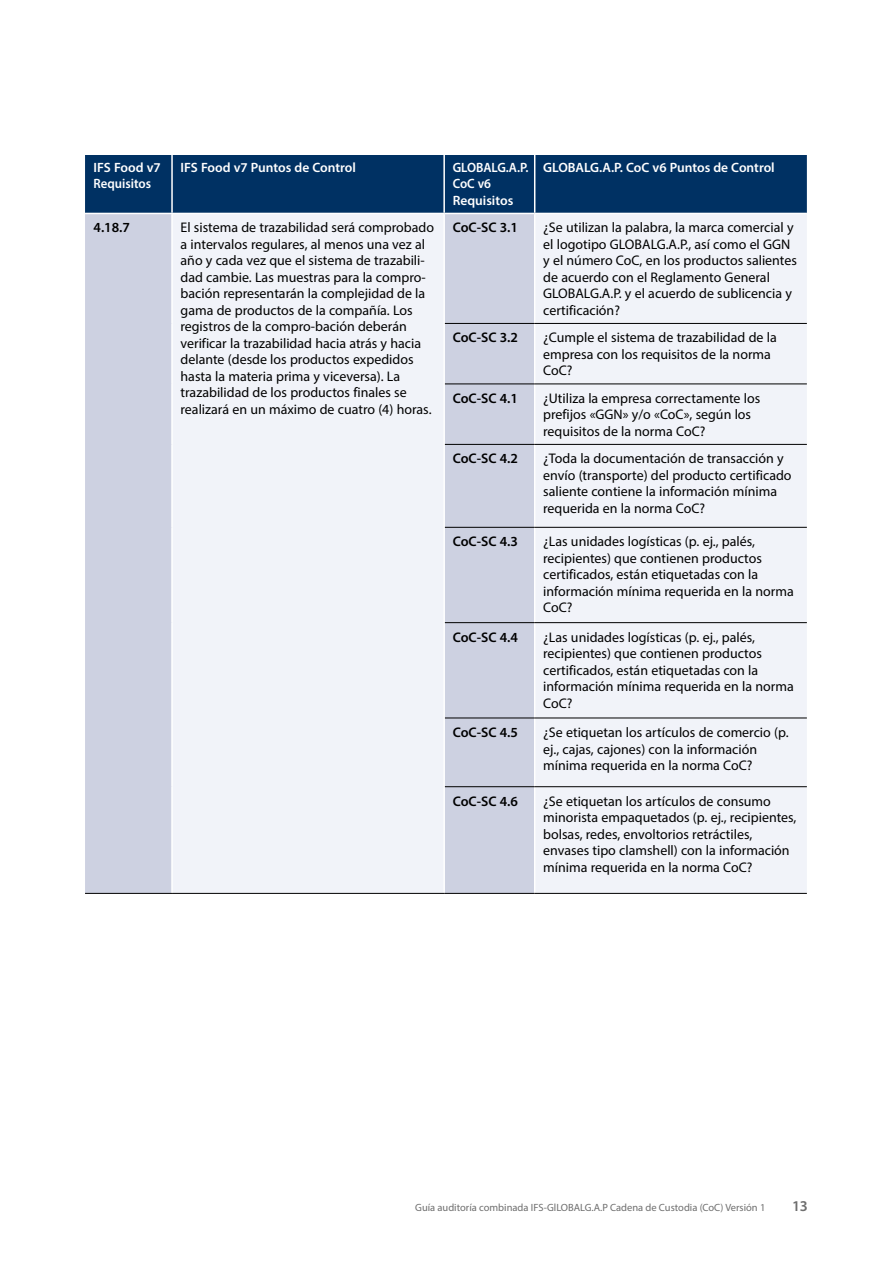
<style>
.page{position:relative;width:893px;height:1263px;background:#fff}
.page>*{position:absolute;margin:0;border:0;box-sizing:border-box;transform-origin:0 0}
.t1{font:600 15px "Myriad Pro";color:#6e6e6e}
.t2{font:13.95px/16.5px "Myriad Pro";color:#000}
.t3{font:600 13.95px "Myriad Pro";color:#000}
.t4{font:600 13.5px/16.5px "Myriad Pro";color:#fff}
.t5{font:600 13.5px/16.5px "Myriad Pro";color:#fff;scale:.95 1}
.t6{font:10.5px "Myriad Pro";color:#6e6e6e}
</style>
<div class="page">
<div style="left:85px;top:155px;width:722px;height:58px;background:#003163"></div>
<div style="left:85px;top:214px;width:86px;height:679px;background:#cdd1e1"></div>
<svg style="left:173px;top:214px;width:634px;height:679px;fill:#f1f3f9"></svg>
<hr style="left:443px;top:214px;width:2px;height:109px;background:#fff">
<hr style="left:534px;top:214px;width:1px;height:109px;background:#fff">
<hr style="left:443px;top:323px;width:2px;height:61px;background:#fff">
<hr style="left:534px;top:324px;width:1px;height:60px;background:#fff">
<hr style="left:443px;top:384px;width:2px;height:60px;background:#fff">
<hr style="left:534px;top:384px;width:1px;height:60px;background:#fff">
<hr style="left:443px;top:444px;width:2px;height:83px;background:#fff">
<hr style="left:534px;top:445px;width:1px;height:82px;background:#fff">
<hr style="left:443px;top:527px;width:2px;height:96px;background:#fff">
<hr style="left:534px;top:527px;width:1px;height:95px;background:#fff">
<hr style="left:443px;top:623px;width:2px;height:95px;background:#fff">
<hr style="left:534px;top:623px;width:1px;height:95px;background:#fff">
<hr style="left:443px;top:718px;width:2px;height:69px;background:#fff">
<hr style="left:534px;top:718px;width:1px;height:68px;background:#fff">
<hr style="left:443px;top:787px;width:2px;height:106px;background:#fff">
<hr style="left:534px;top:787px;width:1px;height:106px;background:#fff">
<hr style="left:445px;top:323px;width:90px;height:1px;background:#000">
<hr style="left:535px;top:323px;width:272px;height:1px;background:#000">
<hr style="left:445px;top:384px;width:90px;height:1px;background:#000">
<hr style="left:535px;top:384px;width:272px;height:1px;background:#000">
<hr style="left:445px;top:444px;width:90px;height:1px;background:#000">
<hr style="left:535px;top:444px;width:272px;height:1px;background:#000">
<hr style="left:445px;top:527px;width:90px;height:1px;background:#000">
<hr style="left:535px;top:527px;width:272px;height:1px;background:#000">
<hr style="left:445px;top:622px;width:90px;height:1px;background:#000">
<hr style="left:535px;top:622px;width:272px;height:1px;background:#000">
<hr style="left:445px;top:718px;width:90px;height:1px;background:#000">
<hr style="left:535px;top:718px;width:272px;height:1px;background:#000">
<hr style="left:445px;top:786px;width:90px;height:1px;background:#000">
<hr style="left:535px;top:786px;width:272px;height:1px;background:#000">
<hr style="left:171px;top:154px;width:2px;height:59px;background:#fff">
<hr style="left:443px;top:154px;width:2px;height:59px;background:#fff">
<hr style="left:534px;top:154px;width:1px;height:59px;background:#fff">
<hr style="left:85px;top:893px;width:87px;height:1px;background:#000">
<hr style="left:172px;top:893px;width:272px;height:1px;background:#000">
<hr style="left:444px;top:893px;width:91px;height:1px;background:#000">
<hr style="left:535px;top:893px;width:272px;height:1px;background:#000">
<p class="t4" style="left:94px;top:159px;width:69px">IFS Food v7<br>Requisitos</p>
<p class="t4" style="left:181px;top:159px;width:177px">IFS Food v7 Puntos de Control</p>
<p class="t5" style="left:453px;top:159px;width:81px">GLOBALG.A.P.<br>CoC v6<br>Requisitos</p>
<p class="t4" style="left:543px;top:159px;width:233px">GLOBALG.A.P. CoC v6 Puntos de Control</p>
<p class="t3" style="left:94px;top:219px;width:38px">4.18.7</p>
<p class="t2" style="left:181px;top:219px;width:255px">El sistema de trazabilidad será comprobado a intervalos regulares, al menos una vez al año y cada vez que el sistema de trazabili&shy;dad cambie. Las muestras para la compro&shy;bación representarán la complejidad de la gama de productos de la compañía. Los registros de la compro-bación deberán verificar la trazabilidad hacia atrás y hacia delante (desde los productos expedidos hasta la materia prima y viceversa). La trazabilidad de los productos finales se realizará en un máximo de cuatro (4) horas.</p>
<p class="t3" style="left:453px;top:219px;width:67px">CoC-SC 3.1</p>
<p class="t2" style="left:543px;top:219px;width:255px">¿Se utilizan la palabra, la marca comercial y el logotipo GLOBALG.A.P., así como el GGN y el número CoC, en los productos salientes de acuerdo con el Reglamento General GLOBALG.A.P. y el acuerdo de sublicencia y certificación?</p>
<p class="t3" style="left:453px;top:329px;width:67px">CoC-SC 3.2</p>
<p class="t2" style="left:543px;top:329px;width:235px">¿Cumple el sistema de trazabilidad de la empresa con los requisitos de la norma<br>CoC?</p>
<p class="t3" style="left:453px;top:389px;width:67px">CoC-SC 4.1</p>
<p class="t2" style="left:543px;top:390px;width:219px">¿Utiliza la empresa correctamente los prefijos «GGN» y/o «CoC», según los requisitos de la norma CoC?</p>
<p class="t3" style="left:453px;top:450px;width:67px">CoC-SC 4.2</p>
<p class="t2" style="left:543px;top:450px;width:250px">¿Toda la documentación de transacción y envío (transporte) del producto certificado saliente contiene la información mínima requerida en la norma CoC?</p>
<p class="t3" style="left:453px;top:533px;width:67px">CoC-SC 4.3</p>
<p class="t2" style="left:543px;top:533px;width:252px">¿Las unidades logísticas (p. ej., palés, recipientes) que contienen productos certificados, están etiquetadas con la información mínima requerida en la norma CoC?</p>
<p class="t3" style="left:453px;top:628px;width:67px">CoC-SC 4.4</p>
<p class="t2" style="left:543px;top:628px;width:252px">¿Las unidades logísticas (p. ej., palés, recipientes) que contienen productos certificados, están etiquetadas con la información mínima requerida en la norma CoC?</p>
<p class="t3" style="left:453px;top:723px;width:67px">CoC-SC 4.5</p>
<p class="t2" style="left:543px;top:724px;width:247px">¿Se etiquetan los artículos de comercio (p. ej., cajas, cajones) con la información mínima requerida en la norma CoC?</p>
<p class="t3" style="left:453px;top:792px;width:67px">CoC-SC 4.6</p>
<p class="t2" style="left:543px;top:793px;width:255px">¿Se etiquetan los artículos de consumo minorista empaquetados (p. ej., recipientes, bolsas, redes, envoltorios retráctiles, envases tipo clamshell) con la información mínima requerida en la norma CoC?</p>
<p class="t6" style="left:415px;top:1201px;width:352px">Guía auditoría combinada IFS-GlLOBALG.A.P Cadena de Custodia (CoC) Versión 1</p>
<p class="t1" style="left:792px;top:1197px;width:17px">13</p>
</div>
